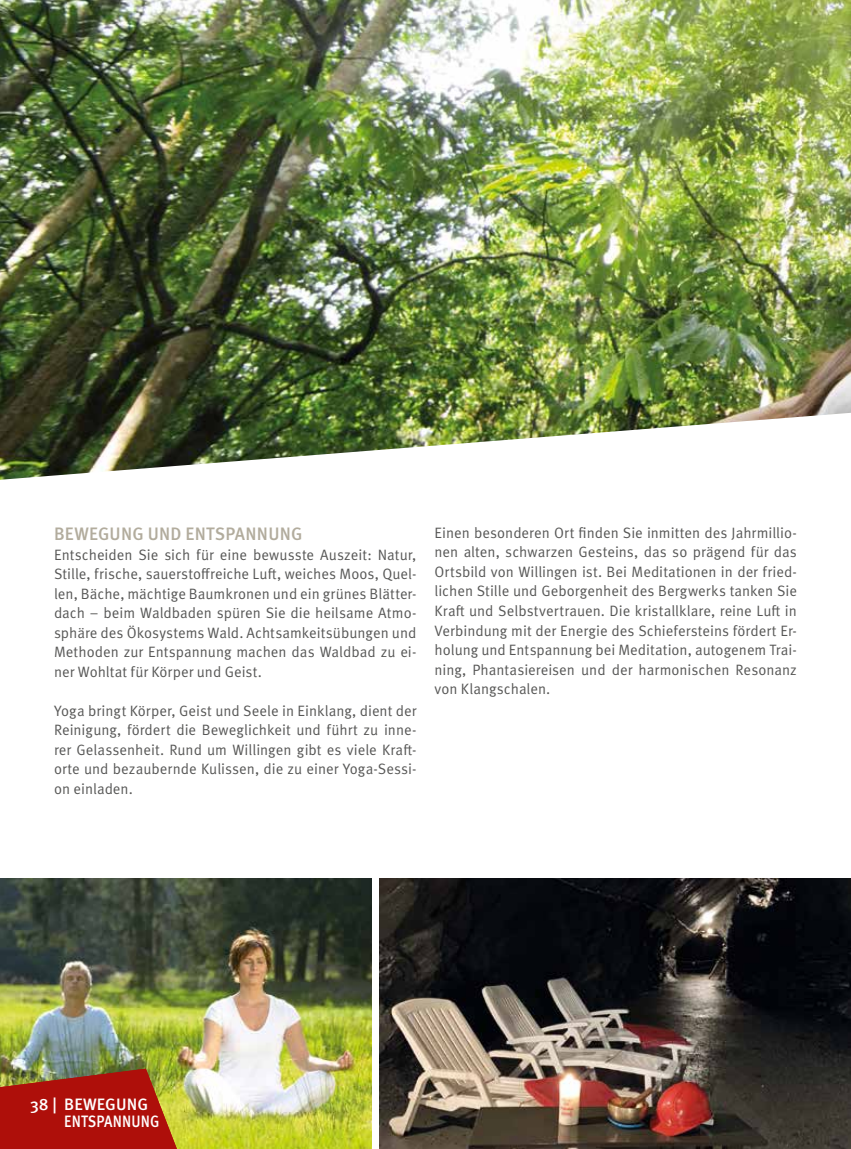
<style>
.page{position:relative;width:851px;height:1149px;background:#fff}
.page>*{position:absolute;margin:0;border:0;box-sizing:border-box;transform-origin:0 0}
.t1{font:500 18px "Meta Pro";letter-spacing:.01em;color:#b2ac9d}
.t2{font:500 16.5px/16.5px "Meta Pro";letter-spacing:.01em;color:#fff}
.t3{font:15px/19.5px "Meta Pro Norm";color:#575756;text-align:justify}
</style>
<div class="page">
<img style="left:0;top:878px;width:371px;height:270px">
<img style="left:380px;top:878px;width:470px;height:270px">
<svg style="left:0;top:1068px;width:177px;height:80px"></svg>
<img style="left:0;top:0;width:850px;height:479px">
<p class="t1" style="left:54px;top:520px;width:250px">BEWEGUNG UND ENTSPANNUNG</p>
<p class="t3" style="left:54px;top:543px;width:364px">Entscheiden Sie sich für eine bewusste Auszeit: Natur, Stille, frische, sauerstoffreiche Luft, weiches Moos, Quel&shy;len, Bäche, mächtige Baumkronen und ein grünes Blätter&shy;dach – beim Waldbaden spüren Sie die heilsame Atmo&shy;sphäre des Ökosystems Wald. Achtsamkeitsübungen und Methoden zur Entspannung machen das Waldbad zu ei&shy;ner Wohltat für Körper und Geist.</p>
<p class="t3" style="left:54px;top:699px;width:364px">Yoga bringt Körper, Geist und Seele in Einklang, dient der Reinigung, fördert die Beweglichkeit und führt zu inne&shy;rer Gelassenheit. Rund um Willingen gibt es viele Kraft&shy;orte und bezaubernde Kulissen, die zu einer Yoga-Sessi&shy;on einladen.</p>
<p class="t3" style="left:434px;top:522px;width:364px">Einen besonderen Ort finden Sie inmitten des Jahrmillio&shy;nen alten, schwarzen Gesteins, das so prägend für das Ortsbild von Willingen ist. Bei Meditationen in der fried&shy;lichen Stille und Geborgenheit des Bergwerks tanken Sie Kraft und Selbstvertrauen. Die kristallklare, reine Luft in Verbindung mit der Energie des Schiefersteins fördert Er&shy;holung und Entspannung bei Meditation, autogenem Trai&shy;ning, Phantasiereisen und der harmonischen Resonanz von Klangschalen.</p>
<p class="t2" style="left:64px;top:1094px;width:97px;text-indent:-34px">38 | ...BEWEGUNG<br>ENTSPANNUNG</p>
</div>
